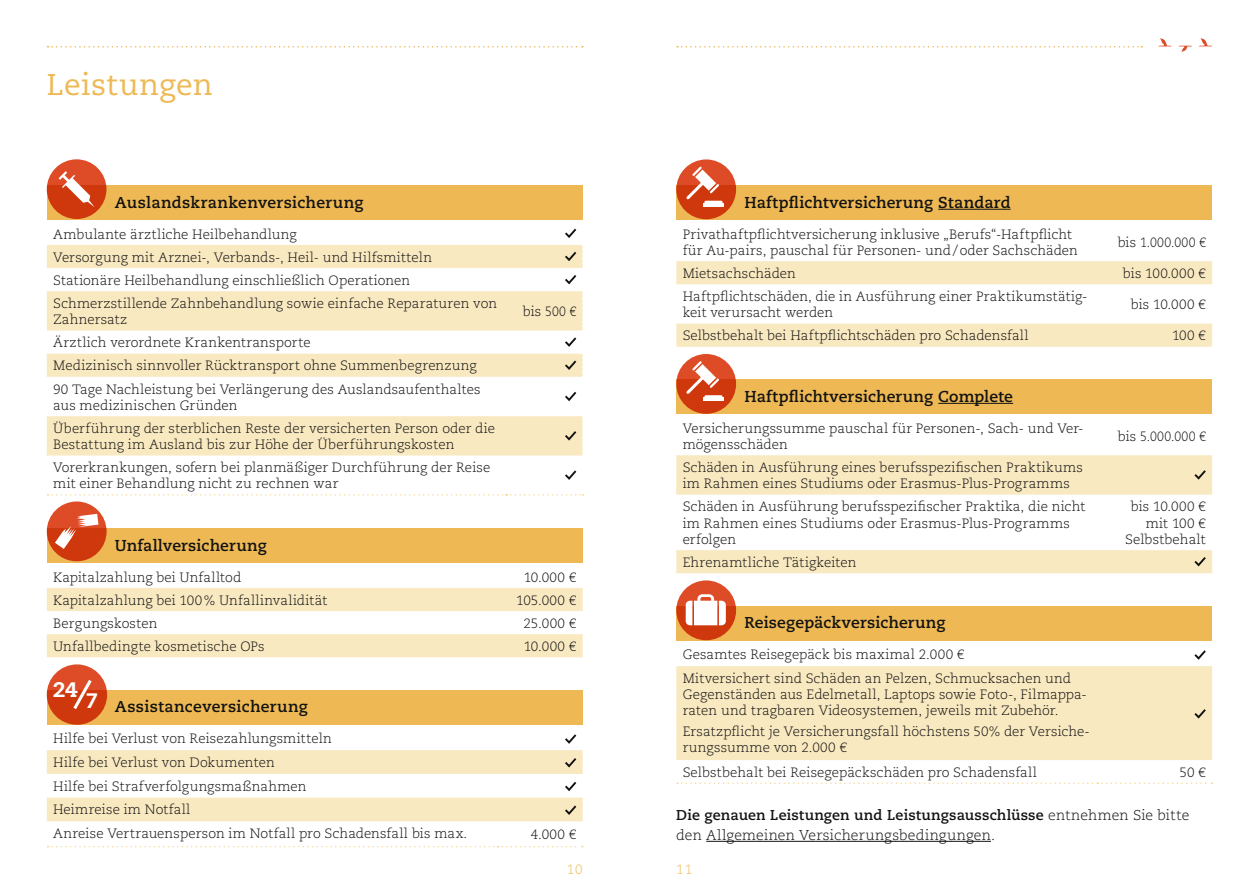
<style>
.page{position:relative;width:1259px;height:893px;background:#fff}
.page>*{position:absolute;margin:0;border:0;box-sizing:border-box;transform-origin:0 0}
._150205_DL_hl{font:30px "Caecilia LT Std";letter-spacing:.02em;color:#eeb955}
._150102_hl{font:800 21px "Caecilia LT Std";color:#fff}
._150205_DL_sl{font:700 15.75px "Caecilia LT Std";letter-spacing:.015em;color:#121212}
._150205_DL_hl-2{font:300 14.25px/19.5px "Caecilia LT Std";letter-spacing:.01em;color:#121212}
.tabelle{font:300 13.5px/16.2px "Caecilia LT Std";letter-spacing:.005em;color:#121212}
.tabelle-2{font:300 13.5px "Caecilia LT Std";letter-spacing:.03em;color:#121212}
._150205_DL_copy-tab{font:300 13.5px "Caecilia LT Std";letter-spacing:.02em;color:#121212}
.t1{font:300 13.5px "Caecilia LT Std";color:#eeb955}
.s1{font-weight:700}
</style>
<div class="page">
<svg style="left:677px;top:46px;width:465px;height:2px"></svg>
<svg style="left:48px;top:46px;width:535px;height:2px"></svg>
<svg style="left:1199px;top:38px;width:13px;height:8px"></svg>
<svg style="left:1159px;top:38px;width:12px;height:8px"></svg>
<svg style="left:1178px;top:46px;width:14px;height:6px"></svg>
<hr style="left:706px;top:841px;width:285px;height:1px;background:#121212">
<div style="left:676px;top:186px;width:536px;height:34px;background:#eeb955"></div>
<svg style="left:676px;top:261px;width:536px;height:86px;fill:#f9e9c1"></svg>
<hr style="left:938px;top:209px;width:72px;height:1px;background:#121212">
<div style="left:676px;top:380px;width:536px;height:34px;background:#eeb955"></div>
<svg style="left:676px;top:455px;width:536px;height:118px;fill:#f9e9c1"></svg>
<hr style="left:938px;top:403px;width:75px;height:1px;background:#121212">
<svg style="left:1194px;top:470px;width:11px;height:10px"></svg>
<svg style="left:1194px;top:557px;width:11px;height:9px"></svg>
<div style="left:676px;top:606px;width:536px;height:34px;background:#eeb955"></div>
<div style="left:676px;top:666px;width:536px;height:94px;background:#f9e9c1"></div>
<svg style="left:677px;top:782px;width:535px;height:2px"></svg>
<svg style="left:1194px;top:650px;width:11px;height:10px"></svg>
<svg style="left:1194px;top:709px;width:11px;height:10px"></svg>
<svg style="left:676px;top:159px;width:60px;height:60px"></svg>
<svg style="left:683px;top:165px;width:38px;height:37px"></svg>
<hr style="left:703px;top:203px;width:21px;height:3px;background:#fff">
<hr style="left:706px;top:201px;width:15px;height:3px;background:#fff">
<svg style="left:676px;top:354px;width:60px;height:60px"></svg>
<svg style="left:683px;top:359px;width:38px;height:38px"></svg>
<hr style="left:703px;top:398px;width:21px;height:3px;background:#fff">
<hr style="left:706px;top:395px;width:15px;height:3px;background:#fff">
<div style="left:47px;top:186px;width:536px;height:34px;background:#eeb955"></div>
<svg style="left:47px;top:228px;width:537px;height:268px"></svg>
<div style="left:47px;top:529px;width:536px;height:34px;background:#eeb955"></div>
<svg style="left:47px;top:588px;width:536px;height:69px"></svg>
<div style="left:47px;top:690px;width:536px;height:34px;background:#eeb955"></div>
<svg style="left:48px;top:846px;width:535px;height:1px"></svg>
<svg style="left:565px;top:734px;width:11px;height:10px"></svg>
<svg style="left:47px;top:750px;width:536px;height:71px"></svg>
<svg style="left:47px;top:159px;width:59px;height:60px"></svg>
<svg style="left:59px;top:171px;width:36px;height:36px"></svg>
<svg style="left:47px;top:501px;width:60px;height:60px"></svg>
<svg style="left:55px;top:514px;width:43px;height:35px;background:#df6e50"></svg>
<svg style="left:676px;top:580px;width:60px;height:60px;background:#d6461f"></svg>
<svg style="left:685px;top:594px;width:41px;height:31px"></svg>
<svg style="left:47px;top:664px;width:60px;height:61px;background:#d5431b"></svg>
<svg style="left:70px;top:676px;width:25px;height:37px"></svg>
<p class="_150205_DL_hl" style="left:47px;top:68px;width:168px">Leistungen</p>
<p class="_150205_DL_sl" style="left:115px;top:193px;width:250px">Auslandskrankenversicherung</p>
<p class="tabelle" style="left:53px;top:226px;width:245px">Ambulante ärztliche Heilbehandlung</p>
<p class="tabelle" style="left:53px;top:249px;width:380px">Versorgung mit Arznei-, Verbands-, Heil- und Hilfsmitteln</p>
<p class="tabelle" style="left:53px;top:272px;width:358px">Stationäre Heilbehandlung einschließlich Operationen</p>
<p class="tabelle" style="left:53px;top:296px;width:445px">Schmerzstillende Zahnbehandlung sowie einfache Reparaturen von<br>Zahnersatz</p>
<p class="tabelle" style="left:523px;top:304px;width:55px">bis 500 €</p>
<p class="tabelle" style="left:53px;top:335px;width:259px">Ärztlich verordnete Krankentransporte</p>
<p class="tabelle" style="left:53px;top:358px;width:425px">Medizinisch sinnvoller Rücktransport ohne Summenbegrenzung</p>
<p class="tabelle" style="left:53px;top:381px;width:429px">90 Tage Nachleistung bei Verlängerung des Auslandsaufenthaltes aus medizinischen Gründen</p>
<p class="tabelle" style="left:53px;top:420px;width:443px">Überführung der sterblichen Reste der versicherten Person oder die<br>Bestattung im Ausland bis zur Höhe der Überführungskosten</p>
<p class="tabelle" style="left:53px;top:460px;width:439px">Vorerkrankungen, sofern bei planmäßiger Durchführung der Reise mit einer Behandlung nicht zu rechnen war</p>
<p class="_150205_DL_sl" style="left:115px;top:536px;width:153px">Unfallversicherung</p>
<p class="tabelle" style="left:53px;top:569px;width:190px">Kapitalzahlung bei Unfalltod</p>
<p class="tabelle" style="left:524px;top:569px;width:54px">10.000 €</p>
<p class="tabelle" style="left:53px;top:592px;width:276px">Kapitalzahlung bei 100% Unfallinvalidität</p>
<p class="tabelle" style="left:516px;top:592px;width:62px">105.000 €</p>
<p class="tabelle" style="left:53px;top:615px;width:106px">Bergungskosten</p>
<p class="tabelle" style="left:523px;top:615px;width:54px">25.000 €</p>
<p class="tabelle" style="left:53px;top:638px;width:213px">Unfallbedingte kosmetische OPs</p>
<p class="tabelle" style="left:524px;top:638px;width:54px">10.000 €</p>
<p class="_150102_hl" style="left:53px;top:676px;width:26px">24</p>
<p class="_150102_hl" style="left:86px;top:687px;width:14px">7</p>
<p class="_150205_DL_sl" style="left:115px;top:698px;width:194px">Assistanceversicherung</p>
<p class="tabelle" style="left:53px;top:731px;width:280px">Hilfe bei Verlust von Reisezahlungsmitteln</p>
<p class="tabelle" style="left:53px;top:754px;width:223px">Hilfe bei Verlust von Dokumenten</p>
<p class="tabelle" style="left:53px;top:778px;width:255px">Hilfe bei Strafverfolgungsmaßnahmen</p>
<p class="tabelle" style="left:53px;top:802px;width:139px">Heimreise im Notfall</p>
<p class="tabelle" style="left:53px;top:826px;width:415px">Anreise Vertrauensperson im Notfall pro Schadensfall bis max.</p>
<p class="tabelle" style="left:531px;top:827px;width:47px">4.000 €</p>
<p class="_150205_DL_sl" style="left:744px;top:193px;width:268px">Haftpflichtversicherung Standard</p>
<p class="tabelle" style="left:682px;top:226px;width:397px">Privathaftpflichtversicherung inklusive „Berufs“-Haftpflicht für Au-pairs, pauschal für Personen- und/oder Sachschäden</p>
<p class="tabelle-2" style="left:1117px;top:234px;width:90px">bis 1.000.000 €</p>
<p class="tabelle" style="left:682px;top:265px;width:115px">Mietsachschäden</p>
<p class="_150205_DL_copy-tab" style="left:1123px;top:266px;width:84px">bis 100.000 €</p>
<p class="tabelle" style="left:682px;top:289px;width:406px">Haftpflichtschäden, die in Ausführung einer Praktikumstätig&shy;keit verursacht werden</p>
<p class="tabelle" style="left:1130px;top:297px;width:77px">bis 10.000 €</p>
<p class="tabelle" style="left:682px;top:328px;width:347px">Selbstbehalt bei Haftpflichtschäden pro Schadensfall</p>
<p class="tabelle" style="left:1172px;top:328px;width:35px">100 €</p>
<p class="_150205_DL_sl" style="left:744px;top:387px;width:270px">Haftpflichtversicherung Complete</p>
<p class="tabelle" style="left:682px;top:420px;width:402px">Versicherungssumme pauschal für Personen-, Sach- und Ver&shy;mögensschäden</p>
<p class="tabelle-2" style="left:1117px;top:428px;width:90px">bis 5.000.000 €</p>
<p class="tabelle" style="left:682px;top:460px;width:402px">Schäden in Ausführung eines berufsspezifischen Praktikums im Rahmen eines Studiums oder Erasmus-Plus-Programms</p>
<p class="tabelle" style="left:682px;top:499px;width:404px">Schäden in Ausführung berufsspezifischer Praktika, die nicht im Rahmen eines Studiums oder Erasmus-Plus-Programms erfolgen</p>
<p class="tabelle" style="left:1125px;top:499px;width:82px;text-align:right">bis 10.000 € mit 100 €<br>Selbstbehalt</p>
<p class="tabelle" style="left:682px;top:554px;width:175px">Ehrenamtliche Tätigkeiten</p>
<p class="_150205_DL_sl" style="left:744px;top:613px;width:203px">Reisegepäckversicherung</p>
<p class="tabelle" style="left:682px;top:647px;width:283px">Gesamtes Reisegepäck bis maximal 2.000 €</p>
<p class="tabelle" style="left:682px;top:670px;width:406px">Mitversichert sind Schäden an Pelzen, Schmucksachen und<br>Gegenständen aus Edelmetall, Laptops sowie Foto-, Filmappa&shy;raten und tragbaren Videosystemen, jeweils mit Zubehör.</p>
<p class="tabelle" style="left:682px;top:723px;width:409px">Ersatzpflicht je Versicherungsfall höchstens 50% der Versiche&shy;rungssumme von 2.000 €</p>
<p class="tabelle" style="left:682px;top:764px;width:356px">Selbstbehalt bei Reisegepäckschäden pro Schadensfall</p>
<p class="tabelle" style="left:1179px;top:764px;width:28px">50 €</p>
<p class="_150205_DL_hl-2" style="left:676px;top:806px;width:514px"><span class="s1">Die genauen Leistungen und Leistungsausschlüsse</span> entnehmen Sie bitte den Allgemeinen Versicherungsbedingungen.</p>
<p class="t1" style="left:567px;top:862px;width:18px">10</p>
<p class="t1" style="left:676px;top:862px;width:17px">11</p>
</div>
